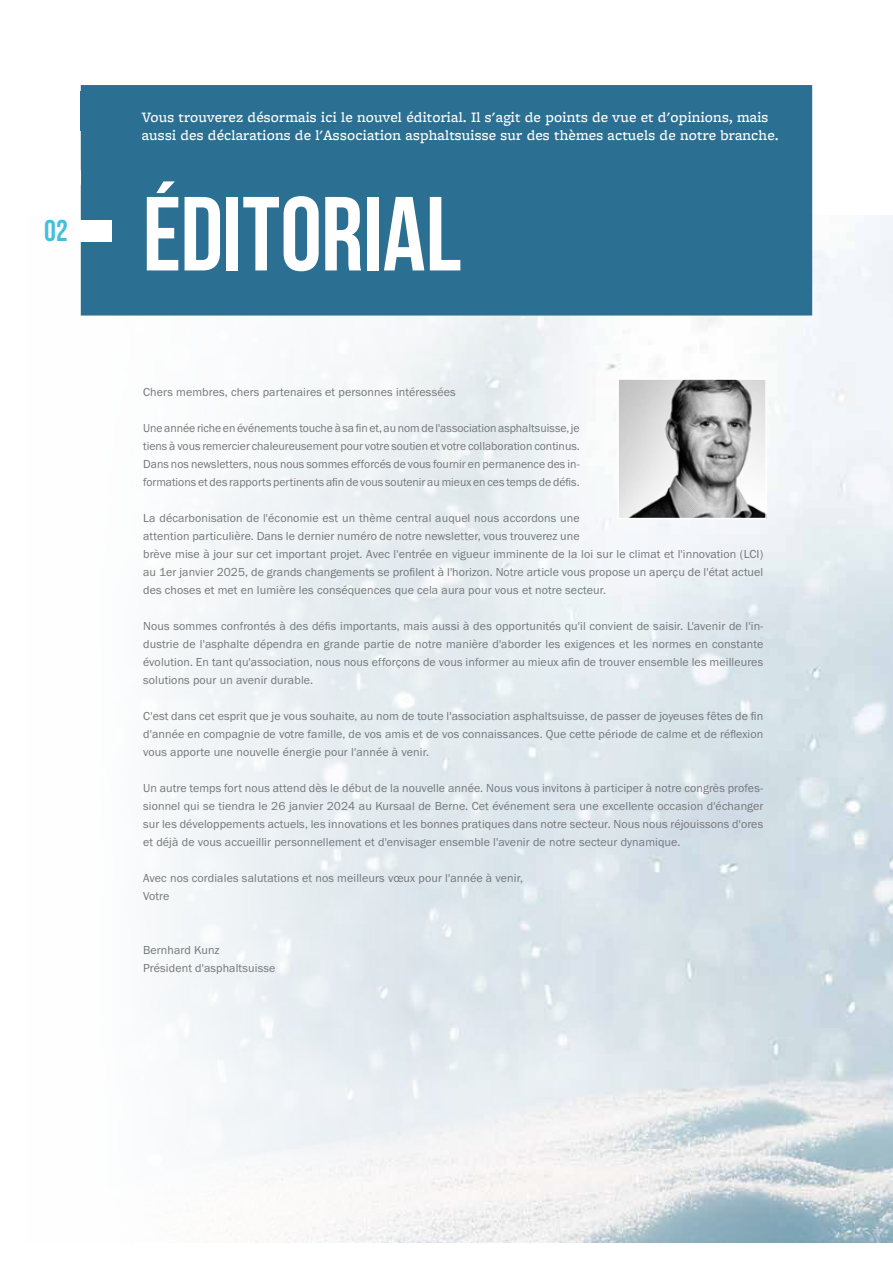
<style>
.page{position:relative;width:893px;height:1263px;background:#fff}
.page>*{position:absolute;margin:0;border:0;box-sizing:border-box;transform-origin:0 0}
.t1{font:105px "Bebas Neue";color:#fff}
.t2{font:30px "Bebas Neue";color:#44bedd}
.t3{font:500 15px/18px "Freight Micro Pro";letter-spacing:.01em;color:#fff}
.t4{font:12px/18px "Franklin Gothic URW Boo";letter-spacing:.01em;color:#727679;text-align:justify}
</style>
<div class="page">
<img style="left:80px;top:216px;width:813px;height:1026px">
<img style="left:620px;top:381px;width:144px;height:135px">
<div style="left:617px;top:378px;width:150px;height:141px;border:2px solid #fff"></div>
<div style="left:81px;top:85px;width:731px;height:230px;background:#2b7092"></div>
<div style="left:75px;top:220px;width:37px;height:22px;background:#fff"></div>
<div style="left:81px;top:166px;width:31px;height:22px;background:#2b7092"></div>
<div style="left:81px;top:158px;width:31px;height:21px;background:#2b7092"></div>
<h2 class="t2" style="left:44px;top:213px;width:25px">02</h2>
<p class="t3" style="left:142px;top:109px;width:638px">Vous trouverez désormais ici le nouvel éditorial. Il s'agit de points de vue et d'opinions, mais aussi des déclarations de l'Association asphaltsuisse sur des thèmes actuels de notre branche.</p>
<h1 class="t1" style="left:143px;top:173px;width:320px">ÉDITORIAL</h1>
<p class="t4" style="left:143px;top:383px;width:314px">Chers membres, chers partenaires et personnes intéressées</p>
<p class="t4" style="left:143px;top:419px;width:438px">Une année riche en événements touche à sa fin et, au nom de l'association asphaltsuisse, je tiens à vous remercier chaleureusement pour votre soutien et votre collaboration continus.<br>Dans nos newsletters, nous nous sommes efforcés de vous fournir en permanence des in&shy;formations et des rapports pertinents afin de vous soutenir au mieux en ces temps de défis.</p>
<p class="t4" style="left:143px;top:509px;width:622px;text-align:left">La décarbonisation de l'économie est un thème central auquel nous accordons une<br>attention particulière. Dans le dernier numéro de notre newsletter, vous trouverez une<br>brève mise à jour sur cet important projet. Avec l'entrée en vigueur imminente de la loi sur le climat et l'innovation (LCI) au 1er janvier 2025, de grands changements se profilent à l'horizon. Notre article vous propose un aperçu de l'état actuel des choses et met en lumière les conséquences que cela aura pour vous et notre secteur.</p>
<p class="t4" style="left:143px;top:617px;width:622px">Nous sommes confrontés à des défis importants, mais aussi à des opportunités qu'il convient de saisir. L'avenir de l'in&shy;dustrie de l'asphalte dépendra en grande partie de notre manière d'aborder les exigences et les normes en constante évolution. En tant qu'association, nous nous efforçons de vous informer au mieux afin de trouver ensemble les meilleures solutions pour un avenir durable.</p>
<p class="t4" style="left:143px;top:707px;width:622px">C'est dans cet esprit que je vous souhaite, au nom de toute l'association asphaltsuisse, de passer de joyeuses fêtes de fin d'année en compagnie de votre famille, de vos amis et de vos connaissances. Que cette période de calme et de réflexion vous apporte une nouvelle énergie pour l'année à venir.</p>
<p class="t4" style="left:143px;top:779px;width:622px">Un autre temps fort nous attend dès le début de la nouvelle année. Nous vous invitons à participer à notre congrès profes&shy;sionnel qui se tiendra le 26 janvier 2024 au Kursaal de Berne. Cet événement sera une excellente occasion d'échanger sur les développements actuels, les innovations et les bonnes pratiques dans notre secteur. Nous nous réjouissons d'ores et déjà de vous accueillir personnellement et d'envisager ensemble l'avenir de notre secteur dynamique.</p>
<p class="t4" style="left:143px;top:869px;width:381px">Avec nos cordiales salutations et nos meilleurs vœux pour l'année à venir,<br>Votre</p>
<p class="t4" style="left:143px;top:941px;width:134px">Bernhard Kunz<br>Président d'asphaltsuisse</p>
</div>
